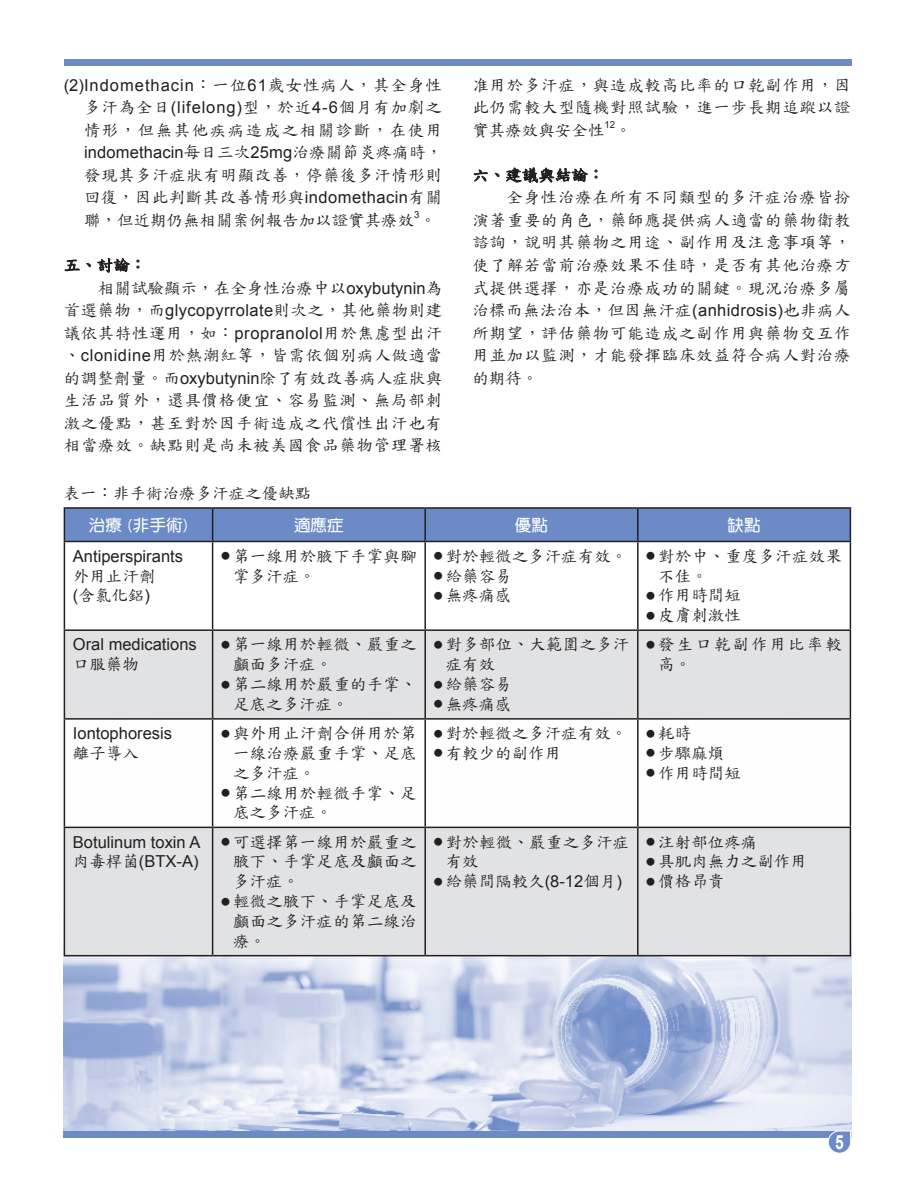
<style>
.page{position:relative;width:915px;height:1191px;background:#fff}
.page>*{position:absolute;margin:0;border:0;box-sizing:border-box;transform-origin:0 0}
.t1{font:700 19.5px "Arial";color:#fff;scale:.8 1}
.t2{font:16.5px/19.8px "DF Kai Shu SB Estd BF";letter-spacing:.01em;color:#231f20}
.t3{font:16.5px/19.8px "Arial";color:#231f20}
.t4{font:16.5px "DF Kai Shu SB Estd BF";letter-spacing:.045em;color:#231f20}
.t5{font:16.5px "DF Kai Shu SB Estd BF";letter-spacing:.035em;color:#231f20}
.t6{font:16.5px/22.5px "DF Kai Shu SB Estd BF";letter-spacing:.09em;color:#231f20}
.t7{font:16.5px "Arial";letter-spacing:.06em;color:#231f20}
.t8{font:16.5px "DF Yuan Std W7";color:#fff}
.t9{font:16.5px/19.8px "DF Kai Shu SB Estd BF";letter-spacing:.125em;color:#231f20}
.t10{font:9.6px "Arial";color:#231f20}
.s1{font-family:"DF Kai Shu SB Estd BF"}
.s2{font-family:"Arial"}
</style>
<div class="page">
<img style="left:64px;top:956px;width:786px;height:175px">
<div style="left:65px;top:509px;width:784px;height:32px;background:#6c8bc6"></div>
<svg style="left:65px;top:631px;width:784px;height:324px;fill:#e1e2e4"></svg>
<hr style="left:64px;top:507px;width:148px;height:2px;background:#231f20">
<hr style="left:64px;top:509px;width:1px;height:32px;background:#231f20">
<hr style="left:212px;top:507px;width:213px;height:2px;background:#231f20">
<hr style="left:212px;top:509px;width:1px;height:32px;background:#231f20">
<hr style="left:425px;top:507px;width:212px;height:2px;background:#231f20">
<hr style="left:424px;top:509px;width:2px;height:32px;background:#231f20">
<hr style="left:637px;top:507px;width:213px;height:2px;background:#231f20">
<hr style="left:636px;top:509px;width:2px;height:32px;background:#231f20">
<hr style="left:849px;top:509px;width:1px;height:32px;background:#231f20">
<hr style="left:64px;top:541px;width:148px;height:1px;background:#231f20">
<hr style="left:64px;top:542px;width:1px;height:87px;background:#231f20">
<hr style="left:212px;top:541px;width:213px;height:1px;background:#231f20">
<hr style="left:212px;top:542px;width:1px;height:87px;background:#231f20">
<hr style="left:425px;top:541px;width:212px;height:1px;background:#231f20">
<hr style="left:424px;top:542px;width:2px;height:87px;background:#231f20">
<hr style="left:637px;top:541px;width:213px;height:1px;background:#231f20">
<hr style="left:636px;top:542px;width:2px;height:87px;background:#231f20">
<hr style="left:849px;top:542px;width:1px;height:87px;background:#231f20">
<hr style="left:64px;top:629px;width:148px;height:2px;background:#231f20">
<hr style="left:64px;top:631px;width:1px;height:87px;background:#231f20">
<hr style="left:212px;top:629px;width:213px;height:2px;background:#231f20">
<hr style="left:212px;top:631px;width:1px;height:87px;background:#231f20">
<hr style="left:425px;top:629px;width:212px;height:2px;background:#231f20">
<hr style="left:424px;top:631px;width:2px;height:87px;background:#231f20">
<hr style="left:637px;top:629px;width:213px;height:2px;background:#231f20">
<hr style="left:636px;top:631px;width:2px;height:87px;background:#231f20">
<hr style="left:849px;top:631px;width:1px;height:87px;background:#231f20">
<hr style="left:64px;top:718px;width:148px;height:1px;background:#231f20">
<hr style="left:64px;top:719px;width:1px;height:107px;background:#231f20">
<hr style="left:212px;top:718px;width:213px;height:1px;background:#231f20">
<hr style="left:212px;top:719px;width:1px;height:107px;background:#231f20">
<hr style="left:425px;top:718px;width:212px;height:1px;background:#231f20">
<hr style="left:424px;top:719px;width:2px;height:107px;background:#231f20">
<hr style="left:637px;top:718px;width:213px;height:1px;background:#231f20">
<hr style="left:636px;top:719px;width:2px;height:107px;background:#231f20">
<hr style="left:849px;top:719px;width:1px;height:107px;background:#231f20">
<hr style="left:64px;top:826px;width:148px;height:2px;background:#231f20">
<hr style="left:64px;top:828px;width:1px;height:127px;background:#231f20">
<hr style="left:212px;top:826px;width:213px;height:2px;background:#231f20">
<hr style="left:212px;top:828px;width:1px;height:127px;background:#231f20">
<hr style="left:425px;top:826px;width:212px;height:2px;background:#231f20">
<hr style="left:424px;top:828px;width:2px;height:127px;background:#231f20">
<hr style="left:637px;top:826px;width:213px;height:2px;background:#231f20">
<hr style="left:636px;top:828px;width:2px;height:127px;background:#231f20">
<hr style="left:849px;top:828px;width:1px;height:127px;background:#231f20">
<hr style="left:64px;top:955px;width:148px;height:1px;background:#231f20">
<hr style="left:212px;top:955px;width:213px;height:1px;background:#231f20">
<hr style="left:425px;top:955px;width:212px;height:1px;background:#231f20">
<hr style="left:637px;top:955px;width:213px;height:1px;background:#231f20">
<svg style="left:65px;top:260px;width:15px;height:11px"></svg>
<svg style="left:86px;top:263px;width:5px;height:4px"></svg>
<svg style="left:97px;top:258px;width:32px;height:15px"></svg>
<svg style="left:137px;top:260px;width:2px;height:8px"></svg>
<svg style="left:473px;top:170px;width:14px;height:11px"></svg>
<svg style="left:494px;top:173px;width:5px;height:4px"></svg>
<svg style="left:506px;top:167px;width:81px;height:16px"></svg>
<svg style="left:594px;top:170px;width:3px;height:8px"></svg>
<div style="left:64px;top:60px;width:786px;height:6px;background:#6c8bc6"></div>
<div style="left:64px;top:1131px;width:779px;height:6px;background:#6c8bc6"></div>
<svg style="left:827px;top:1129px;width:24px;height:24px"></svg>
<p class="t7" style="left:64px;top:74px;width:379px">(2) Indomethacin<span class="s1">：一位</span>61<span class="s1">歲女性病人，其全身性</span></p>
<p class="t6" style="left:84px;top:96px;width:359px">多汗為全日<span class="s2">(lifelong)</span>型，於近<span class="s2">4-6</span>個月有加劇之情形，但無其他疾病造成之相關診斷，在使用</p>
<p class="t3" style="left:84px;top:143px;width:359px">indomethacin<span class="s1">每日三次</span>25mg<span class="s1">治療關節炎疼痛時，</span></p>
<p class="t2" style="left:84px;top:164px;width:359px;line-height:22.5px;text-align:justify">發現其多汗症狀有明顯改善，停藥後多汗情形則回復，因此判斷其改善情形與<span class="s2">indomethacin</span>有關聯，但近期仍無相關案例報告加以證實其療效。</p>
<p class="t10" style="left:414px;top:208px;width:7px">3</p>
<p class="t2" style="left:64px;top:255px;width:84px">五、討論：</p>
<p class="t2" style="left:98px;top:278px;width:346px">相關試驗顯示，在全身性治療中以<span class="s2">oxybutynin</span>為</p>
<p class="t2" style="left:64px;top:300px;width:380px">首選藥物，而<span class="s2">glycopyrrolate</span>則次之，其他藥物則建</p>
<p class="t5" style="left:64px;top:324px;width:380px">議依其特性運用，如：<span class="s2">propranolol</span>用於焦慮型出汗</p>
<p class="t5" style="left:64px;top:347px;width:379px">、<span class="s2">clonidine</span>用於熱潮紅等，皆需依個別病人做適當</p>
<p class="t2" style="left:64px;top:368px;width:380px">的調整劑量。而<span class="s2">oxybutynin</span>除了有效改善病人症狀與</p>
<p class="t4" style="left:64px;top:392px;width:379px">生活品質外，還具價格便宜、容易監測、無局部刺</p>
<p class="t4" style="left:64px;top:414px;width:379px">激之優點，甚至對於因手術造成之代償性出汗也有</p>
<p class="t4" style="left:64px;top:437px;width:379px">相當療效。缺點則是尚未被美國食品藥物管理署核</p>
<p class="t2" style="left:64px;top:483px;width:249px">表一：非手術治療多汗症之優缺點</p>
<p class="t2" style="left:472px;top:74px;width:379px;line-height:22.5px;text-align:justify">准用於多汗症，與造成較高比率的口乾副作用，因此仍需較大型隨機對照試驗，進一步長期追蹤以證實其療效與安全性</p>
<p class="t10" style="left:604px;top:118px;width:12px">12</p>
<p class="t2" style="left:615px;top:120px;width:18px">。</p>
<p class="t2" style="left:472px;top:186px;width:379px;line-height:22.5px;text-align:justify;text-indent:34px">全身性治療在所有不同類型的多汗症治療皆扮演著重要的角色，藥師應提供病人適當的藥物衛教諮詢，說明其藥物之用途、副作用及注意事項等，使了解若當前治療效果不佳時，是否有其他治療方式提供選擇，亦是治療成功的關鍵。現況治療多屬治標而無法治本，但因無汗症<span class="s2">(anhidrosis)</span>也非病人所期望，評估藥物可能造成之副作用與藥物交互作用並加以監測，才能發揮臨床效益符合病人對治療的期待。</p>
<p class="t8" style="left:89px;top:516px;width:100px">治療 (非手術)</p>
<p class="t8" style="left:294px;top:516px;width:51px">適應症</p>
<p class="t8" style="left:515px;top:516px;width:34px">優點</p>
<p class="t8" style="left:727px;top:516px;width:34px">缺點</p>
<p class="t3" style="left:73px;top:546px;width:112px">Antiperspirants</p>
<p class="t2" style="left:73px;top:566px;width:84px">外用止汗劑<span class="s2">(</span>含氯化鋁<span class="s2">)</span></p>
<p class="t2" style="left:233px;top:546px;width:185px;text-indent:-12px"><sup>●</sup> 第一線用於腋下手掌與腳掌多汗症。</p>
<p class="t2" style="left:433px;top:546px;width:195px"><sup>●</sup> 對於輕微之多汗症有效。</p>
<p class="t2" style="left:658px;top:546px;width:185px;text-indent:-12px"><sup>●</sup> 對於中、重度多汗症效果不佳。</p>
<p class="t2" style="left:646px;top:586px;width:96px"><sup>●</sup> 作用時間短</p>
<p class="t2" style="left:646px;top:605px;width:96px"><sup>●</sup> 皮膚刺激性</p>
<p class="t2" style="left:433px;top:566px;width:79px"><sup>●</sup> 給藥容易</p>
<p class="t2" style="left:433px;top:586px;width:79px"><sup>●</sup> 無疼痛感</p>
<p class="t3" style="left:73px;top:635px;width:125px">Oral medications</p>
<p class="t2" style="left:73px;top:654px;width:67px">口服藥物</p>
<p class="t3" style="left:73px;top:723px;width:101px">Iontophoresis</p>
<p class="t2" style="left:73px;top:743px;width:67px">離子導入</p>
<p class="t2" style="left:233px;top:635px;width:185px;text-indent:-12px"><sup>●</sup> 第一線用於輕微、嚴重之顱面多汗症。</p>
<p class="t2" style="left:233px;top:674px;width:185px;text-indent:-12px"><sup>●</sup> 第二線用於嚴重的手掌、足底之多汗症。</p>
<p class="t2" style="left:233px;top:723px;width:185px;text-align:justify;text-indent:-12px"><sup>●</sup> 與外用止汗劑合併用於第一線治療嚴重手掌、足底之多汗症。</p>
<p class="t2" style="left:233px;top:783px;width:185px;text-indent:-12px"><sup>●</sup> 第二線用於輕微手掌、足底之多汗症。</p>
<p class="t3" style="left:73px;top:832px;width:129px">Botulinum toxin A<span class="s1">肉毒桿菌</span>(BTX-A)</p>
<p class="t2" style="left:233px;top:832px;width:185px;text-align:justify;text-indent:-12px"><sup>●</sup> 可選擇第一線用於嚴重之腋下、手掌足底及顱面之多汗症。</p>
<p class="t2" style="left:233px;top:891px;width:185px;text-align:justify;text-indent:-12px"><sup>●</sup> 輕微之腋下、手掌足底及顱面之多汗症的第二線治療。</p>
<p class="t2" style="left:445px;top:635px;width:185px;text-indent:-12px"><sup>●</sup> 對多部位、大範圍之多汗症有效</p>
<p class="t2" style="left:433px;top:674px;width:79px"><sup>●</sup> 給藥容易</p>
<p class="t2" style="left:433px;top:694px;width:79px"><sup>●</sup> 無疼痛感</p>
<p class="t2" style="left:433px;top:723px;width:195px"><sup>●</sup> 對於輕微之多汗症有效。</p>
<p class="t2" style="left:433px;top:743px;width:129px"><sup>●</sup> 有較少的副作用</p>
<p class="t2" style="left:445px;top:832px;width:185px;text-indent:-12px"><sup>●</sup> 對於輕微、嚴重之多汗症有效</p>
<p class="t2" style="left:433px;top:871px;width:190px"><sup>●</sup> 給藥間隔較久<span class="s2">(8-12</span>個月<span class="s2">)</span></p>
<p class="t9" style="left:658px;top:635px;width:185px;text-indent:-12px"><sup>●</sup> 發生口乾副作用比率較高。</p>
<p class="t2" style="left:646px;top:723px;width:46px"><sup>●</sup> 耗時</p>
<p class="t2" style="left:646px;top:743px;width:79px"><sup>●</sup> 步驟麻煩</p>
<p class="t2" style="left:646px;top:763px;width:96px"><sup>●</sup> 作用時間短</p>
<p class="t2" style="left:646px;top:832px;width:112px"><sup>●</sup> 注射部位疼痛</p>
<p class="t2" style="left:646px;top:852px;width:162px"><sup>●</sup> 具肌肉無力之副作用</p>
<p class="t2" style="left:646px;top:871px;width:79px"><sup>●</sup> 價格昂貴</p>
<p class="t1" style="left:834px;top:1129px;width:12px">5</p>
</div>
